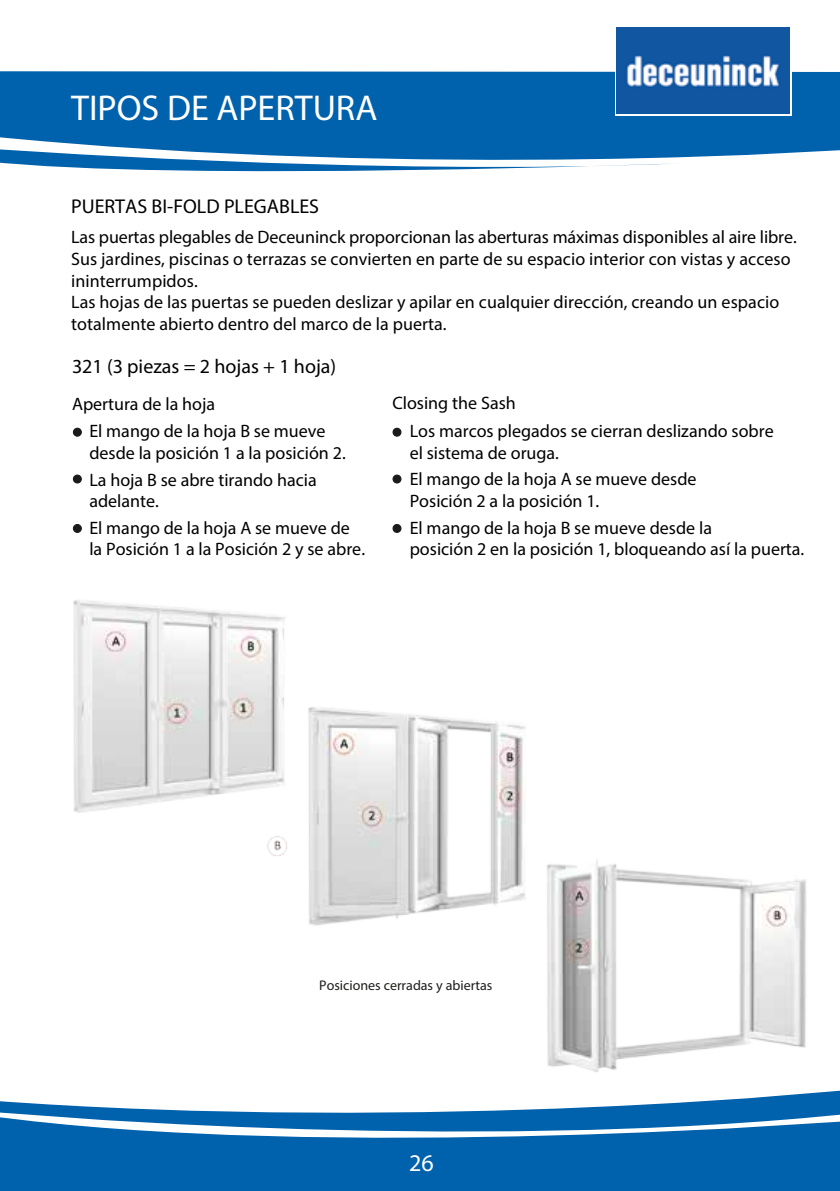
<style>
.page{position:relative;width:840px;height:1191px;background:#fff}
.page>*{position:absolute;margin:0;border:0;box-sizing:border-box;transform-origin:0 0}
.t1{font:36px "Myriad Pro";color:#fff}
.t2{font:24px "Myriad Pro";color:#fff}
.t3{font:20px "Myriad Pro";color:#000101}
.t4{font:600 20px "Myriad Pro";color:#000}
.t5{font:18px/21.6px "Myriad Pro";color:#000}
.t6{font:18px/21.6px "Myriad Pro";letter-spacing:.005em;color:#000101}
.t7{font:600 18px "Myriad Pro";color:#000101}
.t8{font:14px "Myriad Pro";color:#1d1d1b}
.s1{color:#000101}
</style>
<div class="page">
<img style="left:72px;top:477px;width:735px;height:595px">
<div style="left:0;top:1156px;width:839px;height:35px;background:#0061ac"></div>
<svg style="left:0;top:1090px;width:839px;height:66px;fill:#0061ac"></svg>
<div style="left:0;top:71px;width:839px;height:87px;background:#0061ac"></div>
<svg style="left:0;top:148px;width:682px;height:24px"></svg>
<div style="left:73px;top:428px;width:8px;height:8px;background:#1a1b19;border-radius:50%"></div>
<div style="left:73px;top:428px;width:9px;height:9px;border:1px solid #1a1b19;border-radius:50%"></div>
<div style="left:393px;top:428px;width:7px;height:8px;background:#1a1b19;border-radius:50%"></div>
<div style="left:392px;top:428px;width:9px;height:9px;border:1px solid #1a1b19;border-radius:50%"></div>
<div style="left:73px;top:524px;width:8px;height:8px;background:#1a1b19;border-radius:50%"></div>
<div style="left:73px;top:524px;width:9px;height:9px;border:1px solid #1a1b19;border-radius:50%"></div>
<div style="left:73px;top:475px;width:8px;height:8px;background:#1a1b19;border-radius:50%"></div>
<div style="left:73px;top:474px;width:9px;height:9px;border:1px solid #1a1b19;border-radius:50%"></div>
<div style="left:393px;top:475px;width:7px;height:8px;background:#1a1b19;border-radius:50%"></div>
<div style="left:392px;top:474px;width:9px;height:9px;border:1px solid #1a1b19;border-radius:50%"></div>
<div style="left:393px;top:524px;width:7px;height:8px;background:#1a1b19;border-radius:50%"></div>
<div style="left:392px;top:524px;width:9px;height:9px;border:1px solid #1a1b19;border-radius:50%"></div>
<div style="left:614px;top:26px;width:176px;height:90px;background:linear-gradient(to right,#fff,#fff)"></div>
<img style="left:616px;top:28px;width:173px;height:86px">
<h1 class="t1" style="left:71px;top:86px;width:308px">TIPOS DE APERTURA</h1>
<p class="t4" style="left:71px;top:194px;width:249px">PUERTAS <span class="s1">BI-FOLD</span> PLEGABLES</p>
<p class="t6" style="left:71px;top:226px;width:726px">Las puertas plegables de Deceuninck proporcionan las aberturas máximas disponibles al aire libre.<br>Sus jardines, piscinas o terrazas se convierten en parte de su espacio interior con vistas y acceso ininterrumpidos.<br>Las hojas de las puertas se pueden deslizar y apilar en cualquier dirección, creando un espacio totalmente abierto dentro del marco de la puerta.</p>
<p class="t3" style="left:72px;top:354px;width:265px">321 (3 piezas = 2 hojas + 1 hoja)</p>
<p class="t7" style="left:72px;top:392px;width:145px">Apertura de la hoja</p>
<p class="t5" style="left:89px;top:420px;width:258px">El mango de la hoja B se mueve desde la posición 1 a la posición 2.</p>
<p class="t5" style="left:89px;top:468px;width:229px">La hoja B se abre tirando hacia adelante.</p>
<p class="t5" style="left:89px;top:516px;width:277px">El mango de la hoja A se mueve de la Posición 1 a la Posición 2 y se abre.</p>
<p class="t7" style="left:392px;top:392px;width:125px">Closing the Sash</p>
<p class="t5" style="left:409px;top:420px;width:365px">Los marcos plegados se cierran deslizando sobre el sistema de oruga.</p>
<p class="t5" style="left:409px;top:468px;width:288px">El mango de la hoja A se mueve desde<br>Posición 2 a la posición 1.</p>
<p class="t5" style="left:409px;top:516px;width:396px">El mango de la hoja B se mueve desde la<br>posición 2 en la posición 1, bloqueando así la puerta.</p>
<p class="t8" style="left:319px;top:976px;width:174px">Posiciones cerradas y abiertas</p>
<h2 class="t2" style="left:409px;top:1148px;width:26px">26</h2>
</div>
